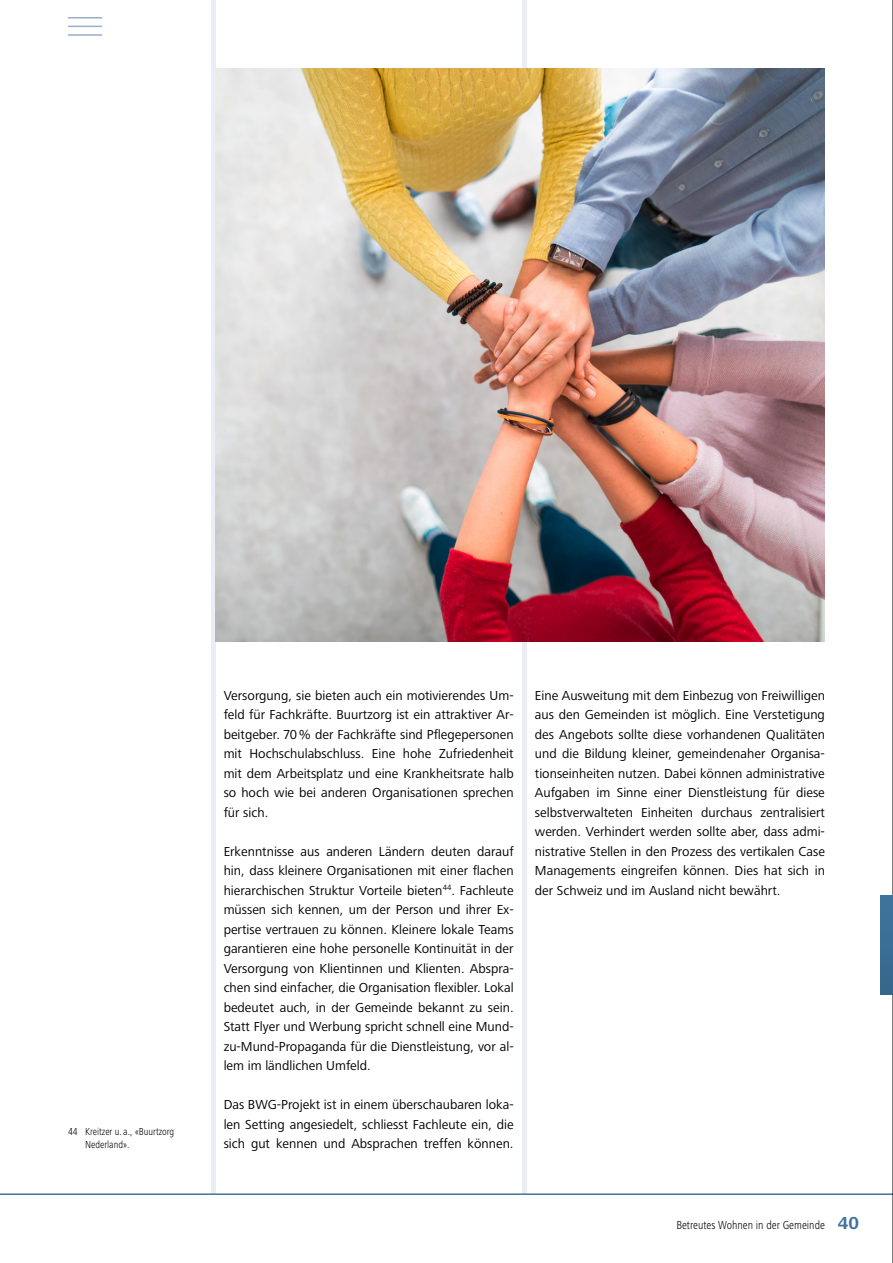
<style>
.page{position:relative;width:893px;height:1263px;background:#fff}
.page>*{position:absolute;margin:0;border:0;box-sizing:border-box;transform-origin:0 0}
.body_text_frutiger{font:13.5px/19.5px "Frutiger Next LT";color:#000;text-align:justify}
.t1{font:300 condensed 12px "Frutiger Next LT";color:#000}
.Footnote{font:300 condensed 10.5px/13.5px "Frutiger Next LT";color:#000}
.s1{font-weight:700;font-stretch:normal;font-size:18px;color:#3f739d}
</style>
<div class="page">
<hr style="left:522px;top:0;width:4px;height:1194px;background:#eaedf4">
<hr style="left:211px;top:0;width:4px;height:1194px;background:#eaedf4">
<hr style="left:0;top:1193px;width:893px;height:2px;background:#3f739d">
<hr style="left:892px;top:0;width:1px;height:1263px;background:#000">
<div style="left:880px;top:895px;width:13px;height:99px;background:#3b6f96"></div>
<hr style="left:68px;top:17px;width:34px;height:2px;background:#9aadc9">
<hr style="left:68px;top:26px;width:34px;height:1px;background:#9aadc9">
<hr style="left:68px;top:34px;width:34px;height:2px;background:#9aadc9">
<img style="left:215px;top:68px;width:610px;height:573px">
<p class="Footnote" style="left:85px;top:1124px;width:91px;text-indent:-17px">44 Kreitzer u. a., «Buurtzorg<br>Nederland».</p>
<p class="body_text_frutiger" style="left:224px;top:685px;width:291px">Versorgung, sie bieten auch ein motivierendes Um&shy;feld für Fachkräfte. Buurtzorg ist ein attraktiver Ar&shy;beitgeber. 70% der Fachkräfte sind Pflegepersonen mit Hochschulabschluss. Eine hohe Zufriedenheit mit dem Arbeitsplatz und eine Krankheitsrate halb so hoch wie bei anderen Organisationen sprechen für sich.</p>
<p class="body_text_frutiger" style="left:224px;top:841px;width:292px">Erkenntnisse aus anderen Ländern deuten darauf hin, dass kleinere Organisationen mit einer flachen hierarchischen Struktur Vorteile bieten<sup>44</sup>. Fachleute müssen sich kennen, um der Person und ihrer Ex&shy;pertise vertrauen zu können. Kleinere lokale Teams garantieren eine hohe personelle Kontinuität in der Versorgung von Klientinnen und Klienten. Abspra&shy;chen sind einfacher, die Organisation flexibler. Lokal bedeutet auch, in der Gemeinde bekannt zu sein.<br>Statt Flyer und Werbung spricht schnell eine Mund&shy;zu-Mund-Propaganda für die Dienstleistung, vor al&shy;lem im ländlichen Umfeld.</p>
<p class="body_text_frutiger" style="left:224px;top:1095px;width:291px">Das BWG-Projekt ist in einem überschaubaren loka&shy;len Setting angesiedelt, schliesst Fachleute ein, die sich gut kennen und Absprachen treffen können.</p>
<p class="body_text_frutiger" style="left:535px;top:685px;width:292px">Eine Ausweitung mit dem Einbezug von Freiwilligen aus den Gemeinden ist möglich. Eine Verstetigung des Angebots sollte diese vorhandenen Qualitäten und die Bildung kleiner, gemeindenaher Organisa&shy;tionseinheiten nutzen. Dabei können administrative Aufgaben im Sinne einer Dienstleistung für diese selbstverwalteten Einheiten durchaus zentralisiert werden. Verhindert werden sollte aber, dass admi&shy;nistrative Stellen in den Prozess des vertikalen Case Managements eingreifen können. Dies hat sich in der Schweiz und im Ausland nicht bewährt.</p>
<p class="t1" style="left:676px;top:1218px;width:184px">Betreutes Wohnen in der Gemeinde <span class="s1">40</span></p>
</div>
